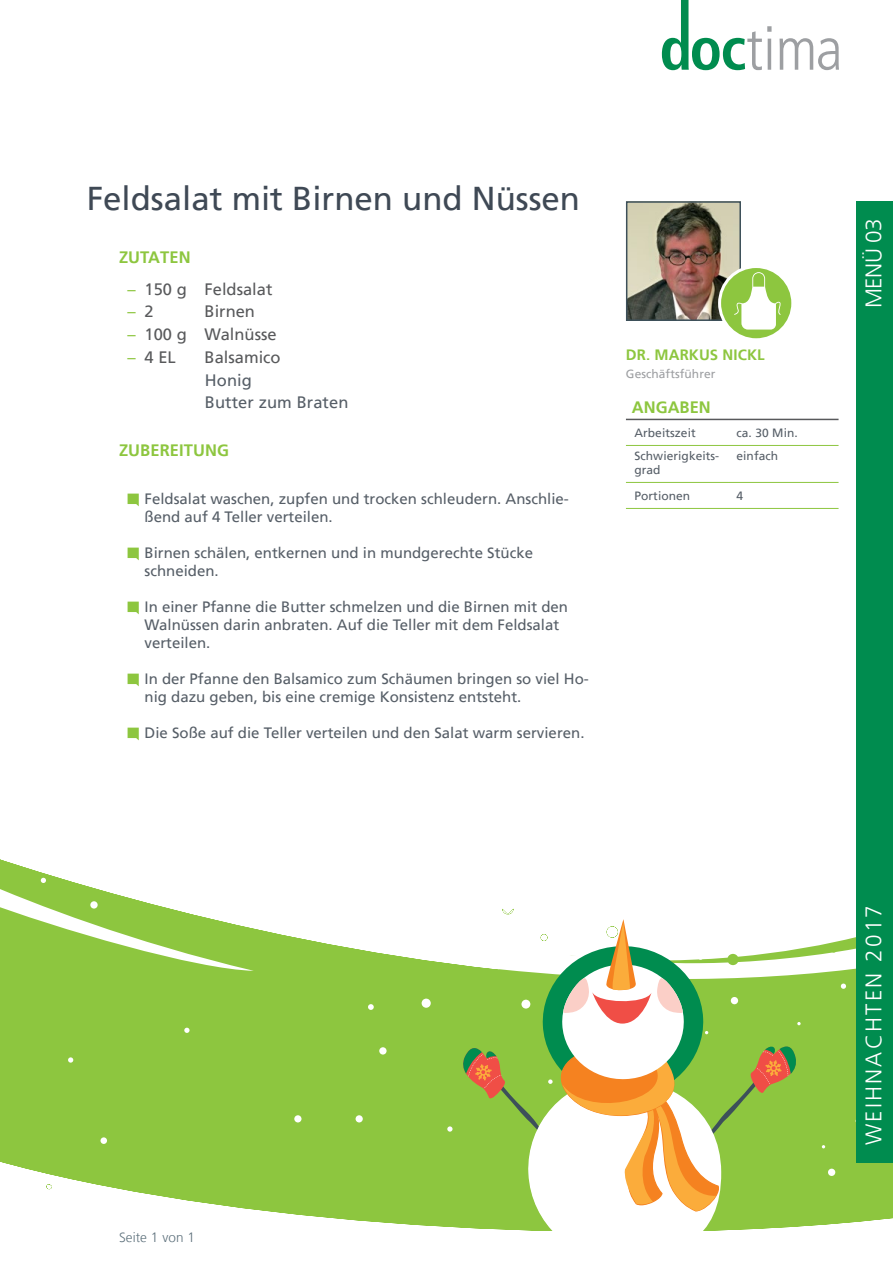
<style>
.page{position:relative;width:893px;height:1263px;background:#fff}
.page>*{position:absolute;margin:0;border:0;box-sizing:border-box;transform-origin:0 0}
.t1{font:33px "Frutiger LT";color:#3f4955}
.t2{font:300 22.5px "Frutiger LT";letter-spacing:.1em;color:#fff}
.t3{font:16.5px "Frutiger LT";color:#58595b}
.t4{font:700 16.5px "Frutiger LT";letter-spacing:.005em;color:#8dc63f}
.t5{font:16.5px/22.8px "Frutiger LT";letter-spacing:.005em;color:#565e67}
.t6{font:16.5px "Frutiger LT";color:#8dc63f}
.t7{font:15px/18px "Frutiger LT";color:#565e67}
.t8{font:700 15px "Frutiger LT";letter-spacing:.005em;color:#8dc63f}
.t9{font:300 13.5px "Frutiger LT";letter-spacing:.005em;color:#5e717c}
.t10{font:12px/13.6px "Frutiger LT";letter-spacing:.005em;color:#565e67}
.t11{font:12px "Frutiger LT";letter-spacing:.005em;color:#9d9fa2}
.s1{color:#8dc63f}
.s2{color:#58595b}
</style>
<div class="page">
<svg style="left:662px;top:0;width:109px;height:70px"></svg>
<hr style="left:768px;top:39px;width:3px;height:31px;background:#9d9fa2">
<svg style="left:779px;top:38px;width:60px;height:32px"></svg>
<div style="left:0;top:979px;width:856px;height:117px;background:#8dc63f"></div>
<svg style="left:0;top:859px;width:856px;height:120px"></svg>
<svg style="left:824px;top:964px;width:5px;height:5px"></svg>
<svg style="left:841px;top:983px;width:5px;height:6px"></svg>
<div style="left:422px;top:998px;width:9px;height:10px;background:#fff;border-radius:50%"></div>
<div style="left:379px;top:1047px;width:8px;height:7px;background:#fff;border-radius:50%"></div>
<svg style="left:184px;top:1028px;width:6px;height:5px"></svg>
<svg style="left:68px;top:1057px;width:5px;height:6px"></svg>
<svg style="left:368px;top:1004px;width:6px;height:6px"></svg>
<svg style="left:840px;top:920px;width:5px;height:5px"></svg>
<div style="left:628px;top:891px;width:7px;height:7px;background:#fff;border-radius:50%"></div>
<div style="left:633px;top:906px;width:9px;height:9px;background:#fff;border-radius:50%"></div>
<svg style="left:844px;top:906px;width:5px;height:6px"></svg>
<div style="left:220px;top:859px;width:7px;height:7px;background:#fff;border-radius:50%"></div>
<svg style="left:721px;top:894px;width:6px;height:6px"></svg>
<svg style="left:0;top:878px;width:254px;height:93px"></svg>
<div style="left:90px;top:901px;width:8px;height:8px;background:#fff;border-radius:50%"></div>
<div style="left:92px;top:860px;width:8px;height:7px;background:#fff;border-radius:50%"></div>
<svg style="left:399px;top:890px;width:3px;height:4px"></svg>
<svg style="left:447px;top:907px;width:354px;height:189px"></svg>
<svg style="left:0;top:1096px;width:893px;height:135px;fill:#8dc63f"></svg>
<svg style="left:127px;top:493px;width:12px;height:14px"></svg>
<svg style="left:127px;top:547px;width:12px;height:14px"></svg>
<svg style="left:127px;top:601px;width:12px;height:14px"></svg>
<svg style="left:127px;top:673px;width:12px;height:14px"></svg>
<svg style="left:127px;top:727px;width:12px;height:14px"></svg>
<div style="left:856px;top:201px;width:37px;height:961px;background:#008c4f"></div>
<hr style="left:626px;top:482px;width:102px;height:1px;background:#8dc63f">
<hr style="left:728px;top:482px;width:110px;height:1px;background:#8dc63f">
<hr style="left:626px;top:508px;width:102px;height:1px;background:#8dc63f">
<hr style="left:728px;top:508px;width:110px;height:1px;background:#8dc63f">
<hr style="left:626px;top:419px;width:102px;height:1px;background:#58595b">
<hr style="left:728px;top:419px;width:110px;height:1px;background:#58595b">
<hr style="left:626px;top:445px;width:102px;height:1px;background:#8dc63f">
<hr style="left:728px;top:445px;width:110px;height:1px;background:#8dc63f">
<img style="left:629px;top:204px;width:109px;height:114px">
<div style="left:626px;top:201px;width:115px;height:120px;border:2px solid #3d505a"></div>
<svg style="left:720px;top:266px;width:73px;height:74px"></svg>
<div style="left:718px;top:265px;width:76px;height:76px;border:3px solid #fff;border-radius:50%"></div>
<svg style="left:734px;top:272px;width:47px;height:58px"></svg>
<h1 class="t1" style="left:87px;top:180px;width:495px">Feldsalat mit Birnen und Nüssen</h1>
<p class="t4" style="left:119px;top:248px;width:73px">ZUTATEN</p>
<p class="t3" style="left:128px;top:279px;width:146px"><span class="s1">–</span> 150 g Feldsalat</p>
<p class="t6" style="left:128px;top:302px;width:28px">– <span class="s2">2</span></p>
<p class="t3" style="left:205px;top:302px;width:52px">Birnen</p>
<p class="t3" style="left:128px;top:325px;width:151px"><span class="s1">–</span> 100 g Walnüsse</p>
<p class="t3" style="left:128px;top:347px;width:50px"><span class="s1">–</span> 4 EL</p>
<p class="t3" style="left:205px;top:347px;width:78px">Balsamico</p>
<p class="t5" style="left:205px;top:368px;width:145px">Honig<br>Butter zum Braten</p>
<p class="t4" style="left:119px;top:440px;width:111px">ZUBEREITUNG</p>
<p class="t7" style="left:145px;top:490px;width:426px">Feldsalat waschen, zupfen und trocken schleudern. Anschlie&shy;ßend auf 4 Teller verteilen.</p>
<p class="t7" style="left:145px;top:544px;width:390px">Birnen schälen, entkernen und in mundgerechte Stücke schneiden.</p>
<p class="t7" style="left:145px;top:598px;width:425px">In einer Pfanne die Butter schmelzen und die Birnen mit den<br>Walnüssen darin anbraten. Auf die Teller mit dem Feldsalat verteilen.</p>
<p class="t7" style="left:145px;top:670px;width:446px">In der Pfanne den Balsamico zum Schäumen bringen so viel Ho&shy;nig dazu geben, bis eine cremige Konsistenz entsteht.</p>
<p class="t7" style="left:145px;top:724px;width:441px">Die Soße auf die Teller verteilen und den Salat warm servieren.</p>
<p class="t8" style="left:626px;top:346px;width:140px">DR. MARKUS NICKL</p>
<p class="t11" style="left:626px;top:367px;width:91px">Geschäftsführer</p>
<p class="t4" style="left:632px;top:398px;width:80px">ANGABEN</p>
<p class="t10" style="left:634px;top:426px;width:63px">Arbeitszeit</p>
<p class="t10" style="left:736px;top:426px;width:63px">ca. 30 Min.</p>
<p class="t10" style="left:634px;top:449px;width:86px">Schwierigkeits&shy;grad</p>
<p class="t10" style="left:736px;top:449px;width:43px">einfach</p>
<p class="t10" style="left:634px;top:489px;width:57px">Portionen</p>
<p class="t10" style="left:736px;top:489px;width:8px">4</p>
<h2 class="t2" style="left:861px;top:308px;width:91px;rotate:-90deg">MENÜ 03</h2>
<h2 class="t2" style="left:861px;top:263px;width:46px;rotate:-90deg">U 1</h2>
<p class="t9" style="left:119px;top:1230px;width:77px">Seite 1 von 1</p>
<h2 class="t2" style="left:861px;top:1145px;width:242px;rotate:-90deg">WEIHNACHTEN 2017</h2>
</div>
